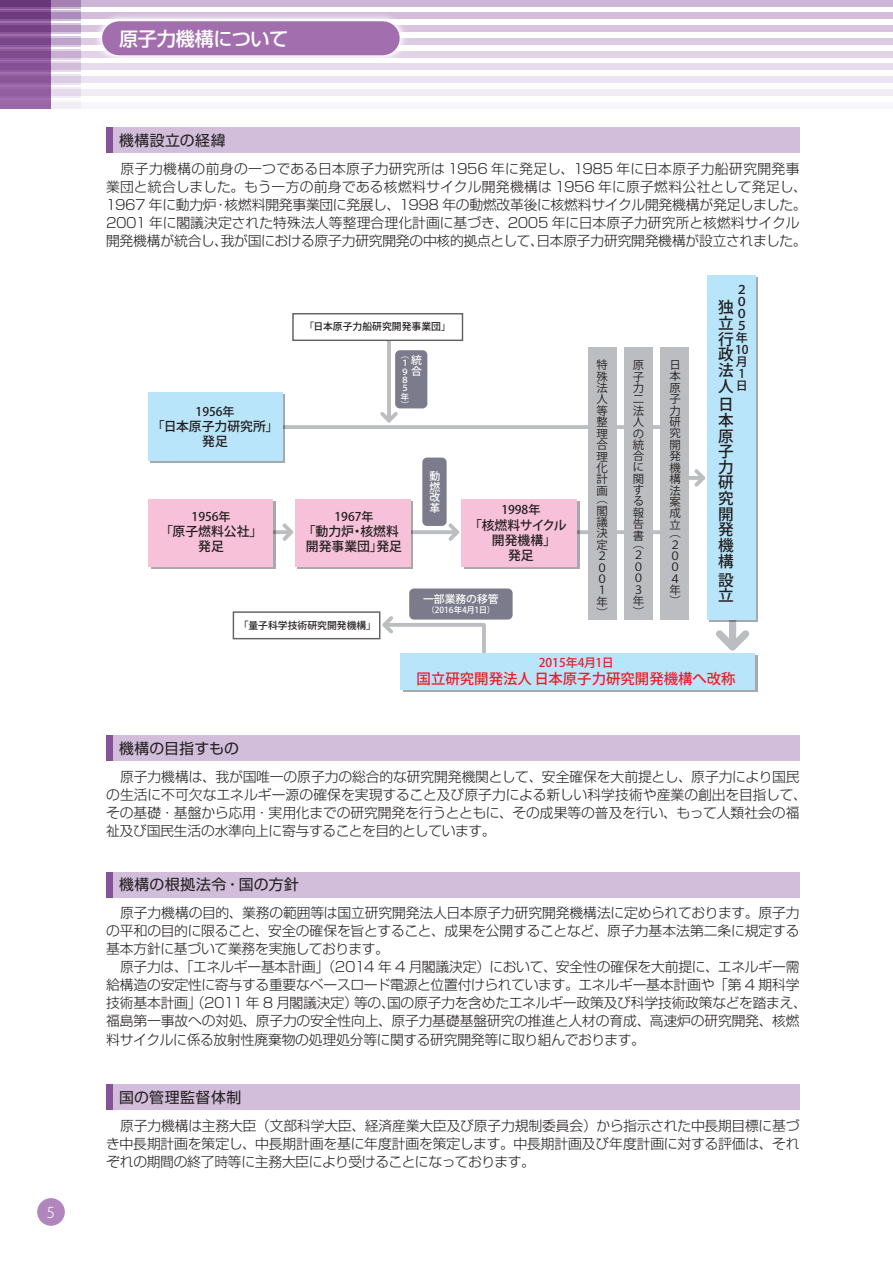
<style>
.page{position:relative;width:893px;height:1263px;background:#fff}
.page>*{position:absolute;margin:0;border:0;box-sizing:border-box;transform-origin:0 0}
.t1{font:500 19.2px "Shin Go Pro";letter-spacing:-.02em;color:#fff}
.t2{font:500 15.6px/15.6px "Koz Go Pro";color:#231f20}
.t3{font:14.85px "Shin Go Pro";letter-spacing:.03em;color:#231f20}
.t4{font:14.85px "Shin Go Pro";letter-spacing:.01em;color:#231f20}
.t5{font:300 14.85px "Koz Go Std";color:#fff}
.t6{font:500 14.4px "Koz Go Pro";color:#ee1d23}
.t7{font:300 13.8px/18.1px "Shin Go Pro";letter-spacing:-.015em;color:#231f20}
.t8{font:500 12.9px/15.5px "Koz Go Pro";color:#231f20;text-align:center}
.t9{font:500 12.9px "Koz Go Pro";letter-spacing:-.05em;color:#231f20}
.t10{font:500 12px/12px "Koz Go Pro";color:#231f20}
.t11{font:500 12px "Koz Go Pro";color:#ee1d23}
.t12{font:11.4px/11.4px "Koz Go Pro";color:#231f20}
.t13{font:500 10.8px/10.8px "Koz Go Pro";color:#fff}
.t14{font:500 9.9px "Koz Go Pro";color:#231f20}
.t15{font:500 8.4px/8.4px "Koz Go Pro";color:#fff}
</style>
<div class="page">
<div style="left:0;top:0;width:893px;height:6px;background:#cdb5d6"></div>
<div style="left:0;top:13px;width:893px;height:6px;background:#d2bddb"></div>
<div style="left:0;top:26px;width:893px;height:6px;background:#d7c4df"></div>
<div style="left:0;top:38px;width:893px;height:7px;background:#dccce3"></div>
<div style="left:0;top:51px;width:893px;height:6px;background:#e2d3e7"></div>
<div style="left:0;top:64px;width:893px;height:6px;background:#e7dcec"></div>
<div style="left:0;top:77px;width:893px;height:6px;background:#ece4f0"></div>
<div style="left:0;top:102px;width:893px;height:6px;background:#f8f6fa"></div>
<div style="left:0;top:89px;width:893px;height:7px;background:#f2ecf5"></div>
<svg style="left:51px;top:0;width:30px;height:9px"></svg>
<svg style="left:51px;top:11px;width:30px;height:10px"></svg>
<svg style="left:51px;top:49px;width:30px;height:11px"></svg>
<svg style="left:51px;top:62px;width:30px;height:10px"></svg>
<div style="left:0;top:100px;width:81px;height:8px;background:#f1edf5"></div>
<svg style="left:51px;top:23px;width:30px;height:11px"></svg>
<svg style="left:51px;top:36px;width:30px;height:11px"></svg>
<svg style="left:51px;top:74px;width:30px;height:11px"></svg>
<svg style="left:51px;top:87px;width:30px;height:11px"></svg>
<svg style="left:0;top:0;width:51px;height:108px;background:#885497"></svg>
<svg style="left:92px;top:12px;width:316px;height:52px"></svg>
<div style="left:119px;top:21px;width:264px;height:34px;background:#a36eae"></div>
<hr style="left:278px;top:425px;width:396px;height:4px;background:#bcbdc0">
<hr style="left:387px;top:328px;width:4px;height:93px;background:#bcbdc0">
<svg style="left:380px;top:408px;width:21px;height:15px"></svg>
<svg style="left:282px;top:523px;width:12px;height:18px"></svg>
<svg style="left:276px;top:530px;width:15px;height:4px"></svg>
<svg style="left:716px;top:624px;width:33px;height:27px"></svg>
<div style="left:729px;top:606px;width:7px;height:41px;background:#bcbdc0"></div>
<svg style="left:694px;top:469px;width:11px;height:18px"></svg>
<hr style="left:672px;top:476px;width:31px;height:4px;background:#bcbdc0">
<svg style="left:448px;top:520px;width:14px;height:24px"></svg>
<svg style="left:413px;top:530px;width:44px;height:4px"></svg>
<svg style="left:579px;top:530px;width:81px;height:4px"></svg>
<svg style="left:379px;top:613px;width:107px;height:40px"></svg>
<div style="left:709px;top:277px;width:48px;height:345px;background:linear-gradient(to right,#b9e5fa,#b9e5fa)"></div>
<div style="left:464px;top:501px;width:115px;height:68px;background:linear-gradient(to right,#a8a9ad,#a8a9ad)"></div>
<div style="left:297px;top:501px;width:116px;height:68px;background:linear-gradient(to right,#a8a9ad,#a8a9ad)"></div>
<div style="left:151px;top:501px;width:125px;height:68px;background:linear-gradient(to right,#a8a9ad,#a8a9ad)"></div>
<div style="left:151px;top:394px;width:134px;height:69px;background:#a8a9ad"></div>
<div style="left:403px;top:655px;width:354px;height:37px;background:#a8a9ad"></div>
<div style="left:707px;top:275px;width:48px;height:344px;background:#b9e5fa"></div>
<div style="left:660px;top:347px;width:28px;height:272px;background:#bcbdc0"></div>
<div style="left:624px;top:347px;width:28px;height:272px;background:#bcbdc0"></div>
<div style="left:588px;top:347px;width:28px;height:272px;background:#bcbdc0"></div>
<div style="left:462px;top:499px;width:115px;height:67px;background:#f7c1d9"></div>
<div style="left:295px;top:499px;width:115px;height:67px;background:#f7c1d9"></div>
<div style="left:148px;top:499px;width:125px;height:67px;background:#f7c1d9"></div>
<div style="left:148px;top:392px;width:135px;height:69px;background:#b9e5fa"></div>
<div style="left:400px;top:653px;width:355px;height:37px;background:#b9e5fa"></div>
<div style="left:395px;top:350px;width:32px;height:58px;background:#7c7b8b;border-radius:5px"></div>
<div style="left:422px;top:458px;width:25px;height:68px;background:#7c7b8b;border-radius:5px"></div>
<div style="left:409px;top:588px;width:104px;height:32px;background:#7c7b8b;border-radius:5px"></div>
<div style="left:293px;top:314px;width:169px;height:26px;background:#fff"></div>
<div style="left:292px;top:313px;width:171px;height:28px;border:1px solid #616164"></div>
<div style="left:233px;top:611px;width:147px;height:28px;border:1px solid #616164"></div>
<div style="left:106px;top:128px;width:693px;height:25px;background:#d2bddb"></div>
<div style="left:106px;top:128px;width:7px;height:25px;background:#865195"></div>
<div style="left:106px;top:736px;width:693px;height:25px;background:#d2bddb"></div>
<div style="left:106px;top:736px;width:7px;height:25px;background:#865195"></div>
<div style="left:106px;top:872px;width:693px;height:25px;background:#d2bddb"></div>
<div style="left:106px;top:872px;width:7px;height:25px;background:#865195"></div>
<div style="left:106px;top:1084px;width:693px;height:26px;background:#d2bddb"></div>
<div style="left:106px;top:1084px;width:7px;height:26px;background:#865195"></div>
<div style="left:37px;top:1198px;width:28px;height:28px;background:#b186bc;border-radius:50%"></div>
<p class="t5" style="left:47px;top:1203px;width:10px">5</p>
<h1 class="t1" style="left:119px;top:22px;width:171px">原子力機構について</h1>
<p class="t3" style="left:119px;top:128px;width:108px">機構設立の経緯</p>
<p class="t7" style="left:106px;top:158px;width:703px">　原子力機構の前身の一つである日本原子力研究所は 1956 年に発足し、1985 年に日本原子力船研究開発事業団と統合しました。もう一方の前身である核燃料サイクル開発機構は 1956 年に原子燃料公社として発足し、1967 年に動力炉・核燃料開発事業団に発展し、1998 年の動燃改革後に核燃料サイクル開発機構が発足しました。2001 年に閣議決定された特殊法人等整理合理化計画に基づき、2005 年に日本原子力研究所と核燃料サイクル開発機構が統合し、我が国における原子力研究開発の中核的拠点として、日本原子力研究開発機構が設立されました。</p>
<p class="t14" style="left:304px;top:320px;width:148px">「日本原子力船研究開発事業団」</p>
<p class="t10" style="left:196px;top:406px;width:41px">1956年</p>
<p class="t8" style="left:152px;top:419px;width:128px">「日本原子力研究所」発足</p>
<p class="t10" style="left:192px;top:511px;width:41px">1956年</p>
<p class="t8" style="left:160px;top:524px;width:104px">「原子燃料公社」発足</p>
<p class="t15" style="left:401px;top:351px;width:10px">（<br>１<br>９<br>８<br>５年）</p>
<p class="t13" style="left:411px;top:355px;width:12px">統合</p>
<p class="t10" style="left:334px;top:511px;width:41px">1967年</p>
<p class="t8" style="left:303px;top:524px;width:101px;text-align:left">「動力炉・核燃料開発事業団」発足</p>
<p class="t13" style="left:430px;top:471px;width:12px;text-align:justify">動燃改革</p>
<p class="t10" style="left:501px;top:504px;width:41px">1998年</p>
<p class="t9" style="left:469px;top:517px;width:99px">「核燃料サイクル</p>
<p class="t8" style="left:492px;top:533px;width:65px">開発機構」</p>
<p class="t8" style="left:508px;top:549px;width:27px">発足</p>
<p class="t13" style="left:423px;top:594px;width:77px">一部業務の移管</p>
<p class="t15" style="left:427px;top:607px;width:70px">（2016年4月1日）</p>
<p class="t14" style="left:239px;top:619px;width:139px">「量子科学技術研究開発機構」</p>
<p class="t12" style="left:596px;top:360px;width:13px;text-align:justify">特殊法人等整理合理化計画</p>
<p class="t12" style="left:596px;top:494px;width:13px">（閣議決定<br>２<br>０<br>０<br>１年）</p>
<p class="t12" style="left:633px;top:360px;width:13px;text-align:justify">原子力二法人の統合に関する報告書</p>
<p class="t12" style="left:633px;top:539px;width:13px">（<br>２<br>０<br>０<br>３年）</p>
<p class="t12" style="left:669px;top:359px;width:13px">日本原子力研究開発機構法案成立</p>
<p class="t12" style="left:669px;top:528px;width:13px">（<br>２<br>０<br>０<br>４年）</p>
<p class="t10" style="left:735px;top:284px;width:15px">２<br>０<br>０<br>５年<br>10月<br>1日</p>
<p class="t2" style="left:718px;top:301px;width:17px;text-align:justify">独立行政法人</p>
<p class="t2" style="left:718px;top:398px;width:17px">日本原子力研究開発機構</p>
<p class="t2" style="left:718px;top:573px;width:17px">設立</p>
<p class="t4" style="left:119px;top:736px;width:122px">機構の目指すもの</p>
<p class="t11" style="left:539px;top:654px;width:77px">2015年4月1日</p>
<p class="t6" style="left:417px;top:669px;width:320px">国立研究開発法人 日本原子力研究開発機構へ改称</p>
<p class="t7" style="left:106px;top:766px;width:702px">　原子力機構は、我が国唯一の原子力の総合的な研究開発機関として、安全確保を大前提とし、原子力により国民の生活に不可欠なエネルギー源の確保を実現すること及び原子力による新しい科学技術や産業の創出を目指して、その基礎・基盤から応用・実用化までの研究開発を行うとともに、その成果等の普及を行い、もって人類社会の福祉及び国民生活の水準向上に寄与することを目的としています。</p>
<p class="t3" style="left:119px;top:872px;width:182px">機構の根拠法令・国の方針</p>
<p class="t7" style="left:106px;top:902px;width:702px">　原子力機構の目的、業務の範囲等は国立研究開発法人日本原子力研究開発機構法に定められております。原子力の平和の目的に限ること、安全の確保を旨とすること、成果を公開することなど、原子力基本法第二条に規定する基本方針に基づいて業務を実施しております。<br>　原子力は、「エネルギー基本計画」（2014 年 4 月閣議決定）において、安全性の確保を大前提に、エネルギー需給構造の安定性に寄与する重要なベースロード電源と位置付けられています。エネルギー基本計画や「第 4 期科学技術基本計画」（2011 年 8 月閣議決定）等の、国の原子力を含めたエネルギー政策及び科学技術政策などを踏まえ、福島第一事故への対処、原子力の安全性向上、原子力基礎基盤研究の推進と人材の育成、高速炉の研究開発、核燃料サイクルに係る放射性廃棄物の処理処分等に関する研究開発等に取り組んでおります。</p>
<p class="t3" style="left:119px;top:1085px;width:124px">国の管理監督体制</p>
<p class="t7" style="left:106px;top:1114px;width:695px;text-align:justify">　原子力機構は主務大臣（文部科学大臣、経済産業大臣及び原子力規制委員会）から指示された中長期目標に基づき中長期計画を策定し、中長期計画を基に年度計画を策定します。中長期計画及び年度計画に対する評価は、それぞれの期間の終了時等に主務大臣により受けることになっております。</p>
</div>
